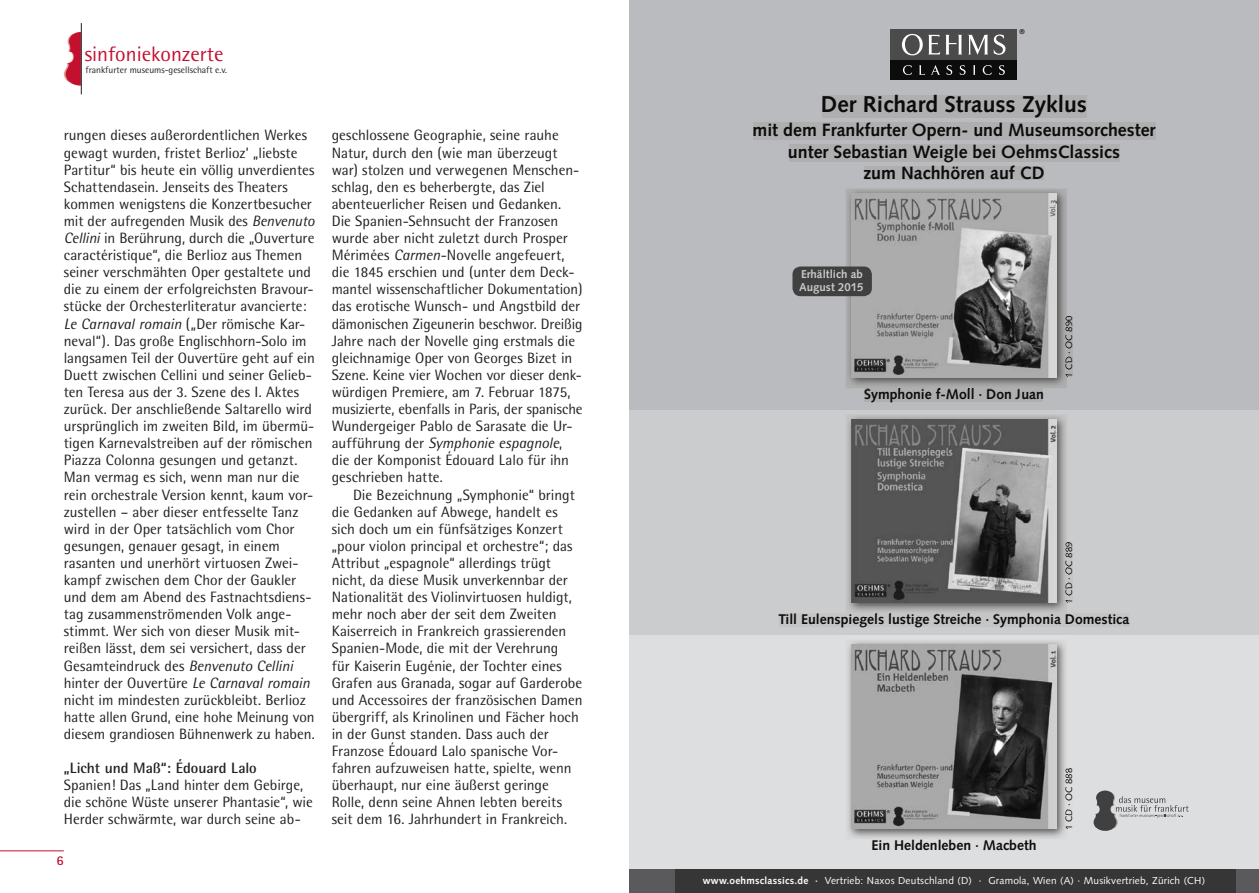
<style>
.page{position:relative;width:1259px;height:893px;background:#fff}
.page>*{position:absolute;margin:0;border:0;box-sizing:border-box;transform-origin:0 0}
.t1{font:700 22.95px "Syntax";color:#0c0c0c}
.t2{font:21px "Rotis Semi Sans";color:#c3102f}
.t3{font:700 17.85px/21.6px "Syntax";color:#0c0c0c;text-align:center}
.t4{font:15px/17.1px "Rotis Semi Sans";color:#231f20}
.t5{font:700 15px "Rotis Semi Sans";color:#231f20}
.t6{font:700 13.95px "Syntax";color:#0c0c0c}
.t7{font:700 13.5px "Rotis Sans Serif";color:#c3102f}
.t8{font:700 11.4px/12.8px "Syntax";color:#c9c9c9}
.t9{font:10.05px "Syntax";letter-spacing:.02em;color:#fff}
.t10{font:9.45px "Rotis Semi Sans";color:#231f20}
.t11{font:9.45px "Syntax";color:#0c0c0c}
.t12{font:6.45px "Copy Reg";color:#0c0c0c}
.s1{font-style:italic}
.s2{font-weight:700}
</style>
<div class="page">
<hr style="left:0;top:850px;width:64px;height:1px;background:#c3102f">
<svg style="left:64px;top:32px;width:17px;height:54px"></svg>
<hr style="left:81px;top:23px;width:1px;height:71px;background:#231f20">
<div style="left:629px;top:0;width:630px;height:410px;background:#babbbe"></div>
<div style="left:629px;top:410px;width:630px;height:225px;background:#cbccce"></div>
<div style="left:629px;top:635px;width:630px;height:235px;background:#dddee0"></div>
<div style="left:629px;top:870px;width:630px;height:23px;background:#5a5a5d"></div>
<div style="left:872px;top:839px;width:163px;height:11px;background:#dcdcdc"></div>
<div style="left:1067px;top:768px;width:5px;height:61px;background:#dcdcdc"></div>
<div style="left:864px;top:388px;width:179px;height:14px;background:#afafaf"></div>
<div style="left:1067px;top:316px;width:5px;height:61px;background:#afafaf"></div>
<div style="left:1067px;top:542px;width:5px;height:61px;background:#c5c5c5"></div>
<div style="left:822px;top:95px;width:265px;height:22px;background:#afafaf"></div>
<div style="left:753px;top:123px;width:402px;height:17px;background:#afafaf"></div>
<div style="left:789px;top:144px;width:331px;height:18px;background:#afafaf"></div>
<div style="left:864px;top:166px;width:179px;height:14px;background:#afafaf"></div>
<img style="left:846px;top:189px;width:221px;height:199px">
<img style="left:866px;top:388px;width:154px;height:1px">
<img style="left:1065px;top:316px;width:2px;height:61px">
<img style="left:851px;top:194px;width:205px;height:184px">
<img style="left:846px;top:415px;width:221px;height:199px">
<img style="left:1065px;top:542px;width:2px;height:61px">
<img style="left:851px;top:420px;width:205px;height:183px">
<img style="left:847px;top:640px;width:219px;height:198px">
<img style="left:1065px;top:768px;width:2px;height:61px">
<img style="left:851px;top:645px;width:205px;height:183px">
<div style="left:890px;top:29px;width:127px;height:31px;background:#4b4b4b"></div>
<div style="left:890px;top:60px;width:127px;height:20px;background:#0c0c0c"></div>
<svg style="left:968px;top:34px;width:37px;height:21px"></svg>
<svg style="left:901px;top:34px;width:61px;height:22px"></svg>
<svg style="left:931px;top:65px;width:9px;height:10px"></svg>
<svg style="left:903px;top:65px;width:9px;height:10px"></svg>
<svg style="left:919px;top:65px;width:6px;height:10px"></svg>
<svg style="left:946px;top:65px;width:6px;height:10px"></svg>
<svg style="left:959px;top:65px;width:6px;height:10px"></svg>
<svg style="left:973px;top:65px;width:2px;height:10px"></svg>
<svg style="left:982px;top:65px;width:9px;height:10px"></svg>
<svg style="left:999px;top:65px;width:5px;height:10px"></svg>
<svg style="left:1093px;top:791px;width:95px;height:40px"></svg>
<div style="left:792px;top:266px;width:80px;height:30px;background:#404040;border-radius:8px"></div>
<div style="left:674px;top:870px;width:561px;height:23px;background:#363636"></div>
<h2 class="t2" style="left:85px;top:42px;width:140px">sinfoniekonzerte</h2>
<p class="t10" style="left:86px;top:65px;width:143px">frankfurter museums-gesellschaft e.v.</p>
<p class="t4" style="left:64px;top:127px;width:252px">rungen dieses außerordentlichen Werkes gewagt wurden, fristet Berlioz’ „liebste Partitur“ bis heute ein völlig unverdientes Schattendasein. Jenseits des Theaters kommen wenigstens die Konzertbesucher mit der aufregenden Musik des <span class="s1">Benvenuto Cellini</span> in Berührung, durch die „Ouverture caractéristique“, die Berlioz aus Themen seiner verschmähten Oper gestaltete und die zu einem der erfolgreichsten Bravour&shy;stücke der Orchesterliteratur avancierte:<br><span class="s1">Le Carnaval romain</span> („Der römische Kar&shy;neval“). Das große Englischhorn-Solo im langsamen Teil der Ouvertüre geht auf ein Duett zwischen Cellini und seiner Gelieb&shy;ten Teresa aus der 3. Szene des I. Aktes zurück. Der anschließende Saltarello wird ursprünglich im zweiten Bild, im übermü&shy;tigen Karnevalstreiben auf der römischen Piazza Colonna gesungen und getanzt.<br>Man vermag es sich, wenn man nur die rein orchestrale Version kennt, kaum vor&shy;zustellen – aber dieser entfesselte Tanz wird in der Oper tatsächlich vom Chor gesungen, genauer gesagt, in einem rasanten und unerhört virtuosen Zwei&shy;kampf zwischen dem Chor der Gaukler und dem am Abend des Fastnachtsdiens&shy;tag zusammenströmenden Volk ange&shy;stimmt. Wer sich von dieser Musik mit&shy;reißen lässt, dem sei versichert, dass der Gesamteindruck des <span class="s1">Benvenuto Cellini </span>hinter der Ouvertüre <span class="s1">Le Carnaval romain </span>nicht im mindesten zurückbleibt. Berlioz hatte allen Grund, eine hohe Meinung von diesem grandiosen Bühnenwerk zu haben.</p>
<p class="t5" style="left:64px;top:759px;width:194px">„Licht und Maß“: Édouard Lalo</p>
<p class="t4" style="left:64px;top:776px;width:251px">Spanien! Das „Land hinter dem Gebirge, die schöne Wüste unserer Phantasie“, wie<br>Herder schwärmte, war durch seine ab-</p>
<p class="t7" style="left:57px;top:852px;width:9px">6</p>
<p class="t4" style="left:332px;top:127px;width:252px">geschlossene Geographie, seine rauhe Natur, durch den (wie man überzeugt war) stolzen und verwegenen Menschen&shy;schlag, den es beherbergte, das Ziel abenteuerlicher Reisen und Gedanken.<br>Die Spanien-Sehnsucht der Franzosen wurde aber nicht zuletzt durch Prosper Mérimées <span class="s1">Carmen</span>-Novelle angefeuert, die 1845 erschien und (unter dem Deck&shy;mantel wissenschaftlicher Dokumentation) das erotische Wunsch- und Angstbild der dämonischen Zigeunerin beschwor. Dreißig Jahre nach der Novelle ging erstmals die gleichnamige Oper von Georges Bizet in Szene. Keine vier Wochen vor dieser denk&shy;würdigen Premiere, am 7. Februar 1875, musizierte, ebenfalls in Paris, der spanische Wundergeiger Pablo de Sarasate die Ur&shy;aufführung der <span class="s1">Symphonie espagnole</span>, die der Komponist Édouard Lalo für ihn geschrieben hatte.</p>
<p class="t4" style="left:332px;top:486px;width:252px;text-indent:21px">Die Bezeichnung „Symphonie“ bringt die Gedanken auf Abwege, handelt es sich doch um ein fünfsätziges Konzert „pour violon principal et orchestre“; das Attribut „espagnole“ allerdings trügt nicht, da diese Musik unverkennbar der Nationalität des Violinvirtuosen huldigt, mehr noch aber der seit dem Zweiten Kaiserreich in Frankreich grassierenden Spanien-Mode, die mit der Verehrung<br>für Kaiserin Eugénie, der Tochter eines Grafen aus Granada, sogar auf Garderobe und Accessoires der französischen Damen übergriff, als Krinolinen und Fächer hoch in der Gunst standen. Dass auch der Franzose Édouard Lalo spanische Vor&shy;fahren aufzuweisen hatte, spielte, wenn überhaupt, nur eine äußerst geringe Rolle, denn seine Ahnen lebten bereits seit dem 16. Jahrhundert in Frankreich.</p>
<p class="t12" style="left:1018px;top:28px;width:8px">v</p>
<h1 class="t1" style="left:821px;top:91px;width:267px">Der Richard Strauss Zyklus</h1>
<p class="t3" style="left:752px;top:119px;width:404px">mit dem Frankfurter Opern- und Museumsorchester unter Sebastian Weigle bei OehmsClassics<br>zum Nachhören auf CD</p>
<p class="t8" style="left:799px;top:268px;width:66px">Erhältlich ab<br>August 2015</p>
<p class="t6" style="left:864px;top:386px;width:181px">Symphonie f-Moll · Don Juan</p>
<p class="t11" style="left:1063px;top:378px;width:63px;rotate:-90deg">1 CD · OC 890</p>
<p class="t11" style="left:1063px;top:604px;width:63px;rotate:-90deg">1 CD · OC 889</p>
<p class="t6" style="left:778px;top:611px;width:352px">Till Eulenspiegels lustige Streiche · Symphonia Domestica</p>
<p class="t6" style="left:871px;top:837px;width:166px">Ein Heldenleben · Macbeth</p>
<p class="t11" style="left:1063px;top:830px;width:63px;rotate:-90deg">1 CD · OC 888</p>
<p class="t9" style="left:703px;top:875px;width:504px"><span class="s2">www.oehmsclassics.de ·</span> Vertrieb: Naxos Deutschland (D) · Gramola, Wien (A) · Musikvertrieb, Zürich (CH)</p>
</div>
